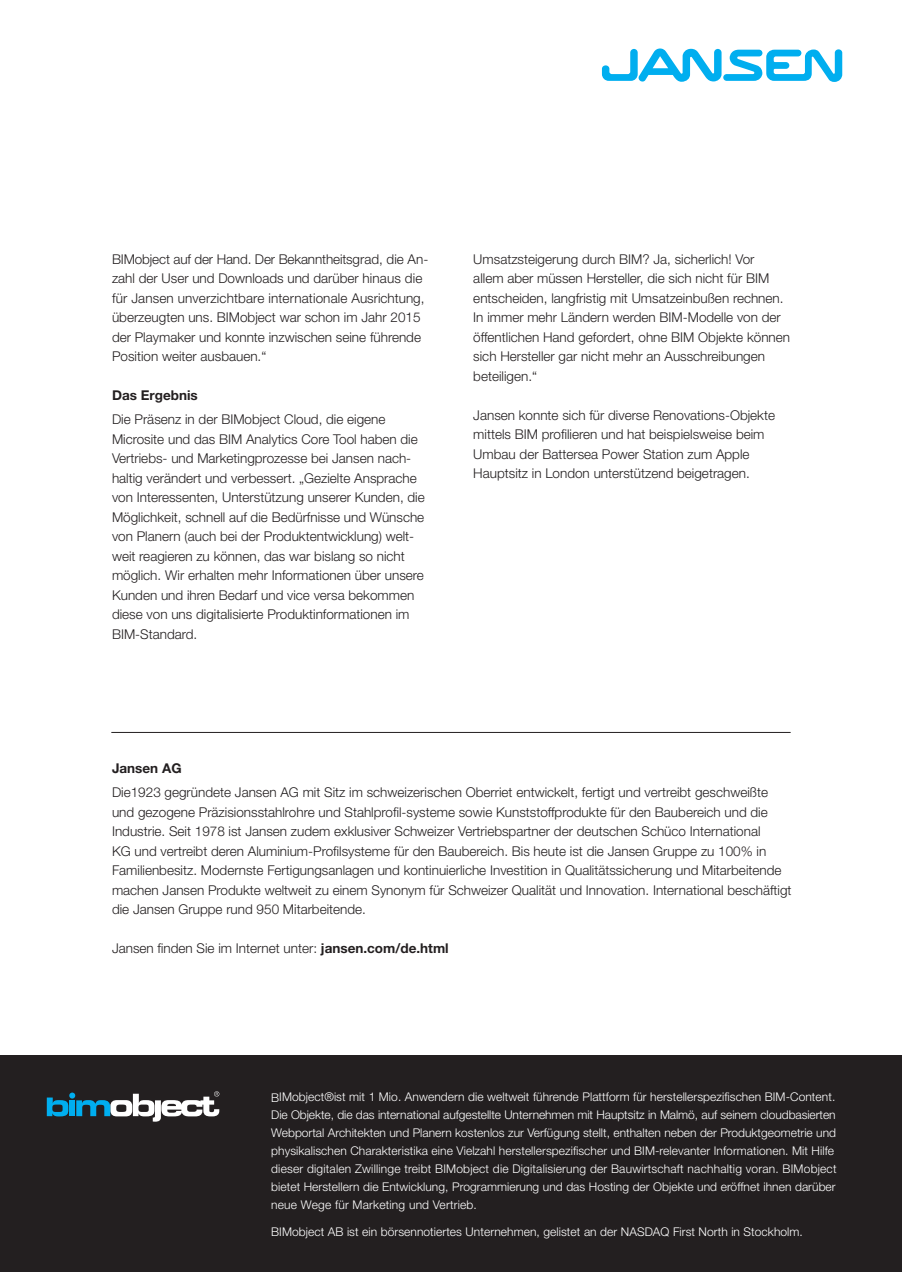
<style>
.page{position:relative;width:902px;height:1272px;background:#fff}
.page>*{position:absolute;margin:0;border:0;box-sizing:border-box;transform-origin:0 0}
.t1{font:300 13.5px/19.5px "Helvetica Neue LT Std";color:#231f20}
.t2{font:700 13.5px "Helvetica Neue LT Std";color:#231f20}
.t3{font:300 12px/18px "Helvetica Neue LT Std";letter-spacing:.005em;color:#fff}
.s1{font-weight:700}
</style>
<div class="page">
<div style="left:0;top:1054px;width:901px;height:217px;background:#231f20"></div>
<svg style="left:47px;top:1091px;width:172px;height:30px"></svg>
<hr style="left:111px;top:732px;width:679px;height:1px;background:#231f20">
<svg style="left:602px;top:48px;width:240px;height:34px"></svg>
<p class="t1" style="left:112px;top:249px;width:318px">BIMobject auf der Hand. Der Bekanntheitsgrad, die An&shy;zahl der User und Downloads und darüber hinaus die für Jansen unverzichtbare internationale Ausrichtung, überzeugten uns. BIMobject war schon im Jahr 2015 der Playmaker und konnte inzwischen seine führende Position weiter ausbauen.“</p>
<p class="t2" style="left:112px;top:387px;width:87px">Das Ergebnis</p>
<p class="t1" style="left:112px;top:409px;width:314px">Die Präsenz in der BIMobject Cloud, die eigene Microsite und das BIM Analytics Core Tool haben die Vertriebs- und Marketingprozesse bei Jansen nach&shy;haltig verändert und verbessert. „Gezielte Ansprache von Interessenten, Unterstützung unserer Kunden, die Möglichkeit, schnell auf die Bedürfnisse und Wünsche von Planern (auch bei der Produktentwicklung) welt&shy;weit reagieren zu können, das war bislang so nicht möglich. Wir erhalten mehr Informationen über unsere Kunden und ihren Bedarf und vice versa bekommen diese von uns digitalisierte Produktinformationen im BIM-Standard.</p>
<p class="t1" style="left:473px;top:249px;width:318px">Umsatzsteigerung durch BIM? Ja, sicherlich! Vor<br>allem aber müssen Hersteller, die sich nicht für BIM entscheiden, langfristig mit Umsatzeinbußen rechnen.<br>In immer mehr Ländern werden BIM-Modelle von der öffentlichen Hand gefordert, ohne BIM Objekte können sich Hersteller gar nicht mehr an Ausschreibungen beteiligen.“</p>
<p class="t1" style="left:473px;top:405px;width:303px">Jansen konnte sich für diverse Renovations-Objekte mittels BIM profilieren und hat beispielsweise beim Umbau der Battersea Power Station zum Apple Hauptsitz in London unterstützend beigetragen.</p>
<p class="t2" style="left:112px;top:760px;width:71px">Jansen AG</p>
<p class="t1" style="left:112px;top:782px;width:681px">Die1923 gegründete Jansen AG mit Sitz im schweizerischen Oberriet entwickelt, fertigt und vertreibt geschweißte und gezogene Präzisionsstahlrohre und Stahlprofil-systeme sowie Kunststoffprodukte für den Baubereich und die Industrie. Seit 1978 ist Jansen zudem exklusiver Schweizer Vertriebspartner der deutschen Schüco International<br>KG und vertreibt deren Aluminium-Profilsysteme für den Baubereich. Bis heute ist die Jansen Gruppe zu 100% in Familienbesitz. Modernste Fertigungsanlagen und kontinuierliche Investition in Qualitätssicherung und Mitarbeitende machen Jansen Produkte weltweit zu einem Synonym für Schweizer Qualität und Innovation. International beschäftigt die Jansen Gruppe rund 950 Mitarbeitende.</p>
<p class="t1" style="left:112px;top:938px;width:338px">Jansen finden Sie im Internet unter: <span class="s1">jansen.com/de.html</span></p>
<p class="t3" style="left:271px;top:1087px;width:566px">BIMobject®ist mit 1 Mio. Anwendern die weltweit führende Plattform für herstellerspezifischen BIM-Content.<br>Die Objekte, die das international aufgestellte Unternehmen mit Hauptsitz in Malmö, auf seinem cloudbasierten Webportal Architekten und Planern kostenlos zur Verfügung stellt, enthalten neben der Produktgeometrie und physikalischen Charakteristika eine Vielzahl herstellerspezifischer und BIM-relevanter Informationen. Mit Hilfe dieser digitalen Zwillinge treibt BIMobject die Digitalisierung der Bauwirtschaft nachhaltig voran. BIMobject bietet Herstellern die Entwicklung, Programmierung und das Hosting der Objekte und eröffnet ihnen darüber neue Wege für Marketing und Vertrieb.</p>
<p class="t3" style="left:271px;top:1222px;width:533px">BIMobject AB ist ein börsennotiertes Unternehmen, gelistet an der NASDAQ First North in Stockholm.</p>
</div>
